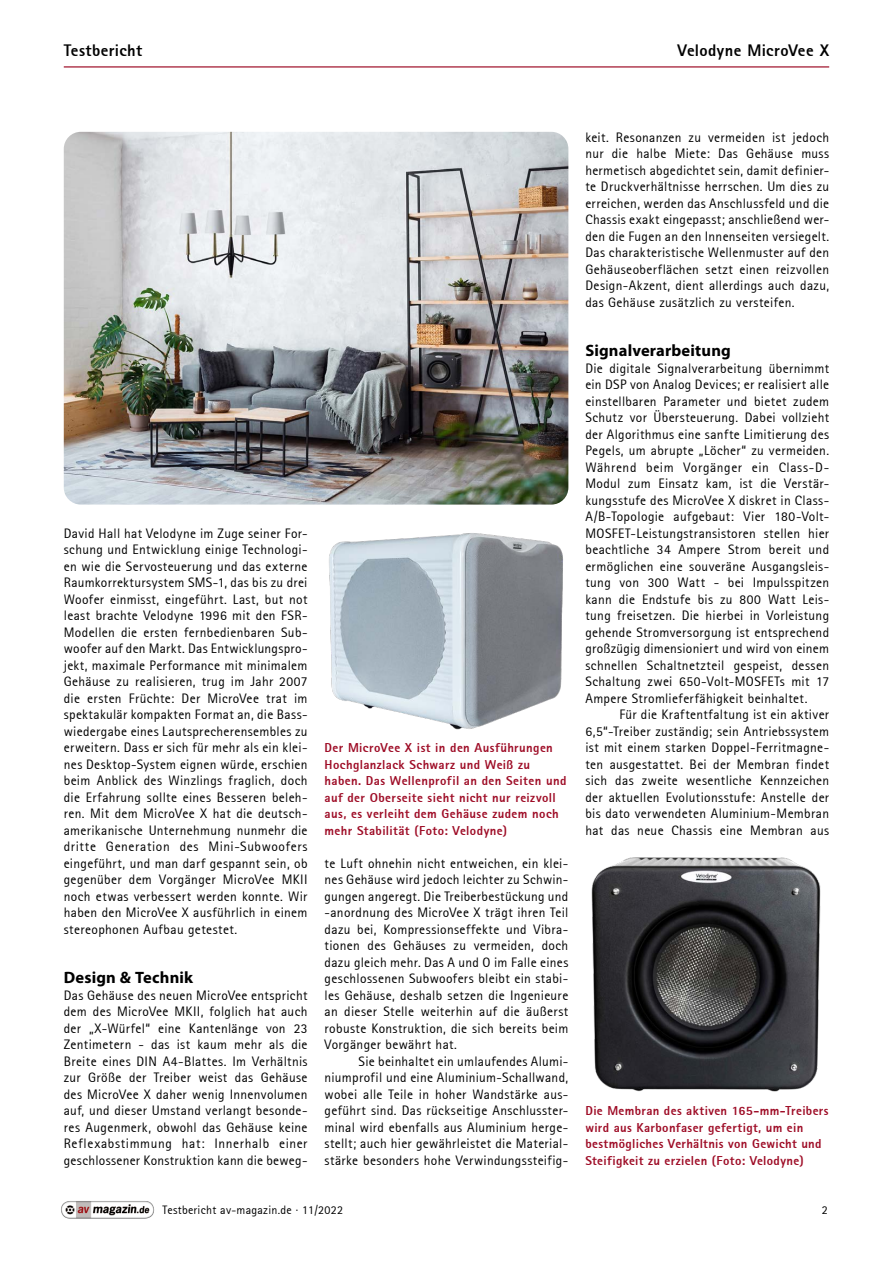
<style>
.page{position:relative;width:893px;height:1263px;background:#fff}
.page>*{position:absolute;margin:0;border:0;box-sizing:border-box;transform-origin:0 0}
.Subheads_x{font:700 16.5px "Myriad Pro";letter-spacing:.01em;color:#000}
.Sky_x{font:800 16.5px "Rotis Sans Serif";letter-spacing:.02em;color:#000}
.Brot_x{font:13.5px/16.5px "Rotis Sans Serif";letter-spacing:.025em;color:#000;text-align:justify}
.Brot_ohne_Einzug_x{font:13.5px/16.5px "Rotis Sans Serif";letter-spacing:.02em;color:#000;text-align:justify}
.BUs_x{font:800 12.75px/16.5px "Rotis Sans Serif";letter-spacing:.03em;color:#9e0c26}
._8pt_x{font:12px "Rotis Sans Serif";letter-spacing:.02em;color:#000}
</style>
<div class="page">
<img style="left:64px;top:132px;width:504px;height:373px">
<img style="left:591px;top:857px;width:230px;height:235px">
<img style="left:329px;top:533px;width:234px;height:197px">
<hr style="left:64px;top:66px;width:765px;height:2px;background:#9e0c26">
<img style="left:61px;top:1201px;width:94px;height:18px">
<p class="Sky_x" style="left:64px;top:40px;width:80px">Testbericht</p>
<p class="Sky_x" style="left:678px;top:40px;width:153px">Velodyne MicroVee X</p>
<p class="Brot_x" style="left:64px;top:525px;width:245px">David Hall hat Velodyne im Zuge seiner For&shy;schung und Entwicklung einige Technologi&shy;en wie die Servosteuerung und das externe Raumkorrektursystem SMS-1, das bis zu drei Woofer einmisst, eingeführt. Last, but not least brachte Velodyne 1996 mit den FSR-Modellen die ersten fernbedienbaren Sub&shy;woofer auf den Markt. Das Entwicklungspro&shy;jekt, maximale Performance mit minimalem Gehäuse zu realisieren, trug im Jahr 2007 die ersten Früchte: Der MicroVee trat im spektakulär kompakten Format an, die Bass&shy;wiedergabe eines Lautsprecherensembles zu erweitern. Dass er sich für mehr als ein klei&shy;nes Desktop-System eignen würde, erschien beim Anblick des Winzlings fraglich, doch die Erfahrung sollte eines Besseren beleh&shy;ren. Mit dem MicroVee X hat die deutsch&shy;amerikanische Unternehmung nunmehr die dritte Generation des Mini-Subwoofers eingeführt, und man darf gespannt sein, ob gegenüber dem Vorgänger MicroVee MKII noch etwas verbessert werden konnte. Wir haben den MicroVee X ausführlich in einem stereophonen Aufbau getestet.</p>
<p class="Subheads_x" style="left:64px;top:968px;width:131px">Design &amp; Technik</p>
<p class="Brot_ohne_Einzug_x" style="left:64px;top:987px;width:245px">Das Gehäuse des neuen MicroVee entspricht dem des MicroVee MKII, folglich hat auch der „X-Würfel“ eine Kantenlänge von 23<br>Zentimetern - das ist kaum mehr als die Breite eines DIN A4-Blattes. Im Verhältnis zur Größe der Treiber weist das Gehäuse des MicroVee X daher wenig Innenvolumen auf, und dieser Umstand verlangt besonde&shy;res Augenmerk, obwohl das Gehäuse keine Reflexabstimmung hat: Innerhalb einer geschlossener Konstruktion kann die beweg-</p>
<p class="BUs_x" style="left:325px;top:739px;width:243px">Der MicroVee X ist in den Ausführungen Hochglanzlack Schwarz und Weiß zu haben. Das Wellenprofil an den Seiten und auf der Oberseite sieht nicht nur reizvoll aus, es verleiht dem Gehäuse zudem noch mehr Stabilität (Foto: Velodyne)</p>
<p class="Brot_ohne_Einzug_x" style="left:325px;top:855px;width:245px">te Luft ohnehin nicht entweichen, ein klei&shy;nes Gehäuse wird jedoch leichter zu Schwin&shy;gungen angeregt. Die Treiberbestückung und -anordnung des MicroVee X trägt ihren Teil dazu bei, Kompressionseffekte und Vibra&shy;tionen des Gehäuses zu vermeiden, doch dazu gleich mehr. Das A und O im Falle eines geschlossenen Subwoofers bleibt ein stabi&shy;les Gehäuse, deshalb setzen die Ingenieure an dieser Stelle weiterhin auf die äußerst robuste Konstruktion, die sich bereits beim Vorgänger bewährt hat.</p>
<p class="Brot_x" style="left:325px;top:1053px;width:245px;text-indent:34px">Sie beinhaltet ein umlaufendes Alumi&shy;niumprofil und eine Aluminium-Schallwand, wobei alle Teile in hoher Wandstärke aus&shy;geführt sind. Das rückseitige Anschlusster&shy;minal wird ebenfalls aus Aluminium herge&shy;stellt; auch hier gewährleistet die Material&shy;stärke besonders hohe Verwindungssteifig-</p>
<p class="_8pt_x" style="left:162px;top:1203px;width:182px">Testbericht av-magazin.de · 11/2022</p>
<p class="Brot_x" style="left:585px;top:129px;width:245px">keit. Resonanzen zu vermeiden ist jedoch nur die halbe Miete: Das Gehäuse muss hermetisch abgedichtet sein, damit definier&shy;te Druckverhältnisse herrschen. Um dies zu erreichen, werden das Anschlussfeld und die Chassis exakt eingepasst; anschließend wer&shy;den die Fugen an den Innenseiten versiegelt.<br>Das charakteristische Wellenmuster auf den Gehäuseoberflächen setzt einen reizvollen Design-Akzent, dient allerdings auch dazu, das Gehäuse zusätzlich zu versteifen.</p>
<p class="Subheads_x" style="left:585px;top:341px;width:147px">Signalverarbeitung</p>
<p class="Brot_ohne_Einzug_x" style="left:585px;top:360px;width:245px">Die digitale Signalverarbeitung übernimmt ein DSP von Analog Devices; er realisiert alle einstellbaren Parameter und bietet zudem Schutz vor Übersteuerung. Dabei vollzieht der Algorithmus eine sanfte Limitierung des Pegels, um abrupte „Löcher“ zu vermeiden.<br>Während beim Vorgänger ein Class-D-Modul zum Einsatz kam, ist die Verstär&shy;kungsstufe des MicroVee X diskret in Class-A/B-Topologie aufgebaut: Vier 180-Volt-MOSFET-Leistungstransistoren stellen hier beachtliche 34 Ampere Strom bereit und ermöglichen eine souveräne Ausgangsleis&shy;tung von 300 Watt - bei Impulsspitzen kann die Endstufe bis zu 800 Watt Leis&shy;tung freisetzen. Die hierbei in Vorleistung gehende Stromversorgung ist entsprechend großzügig dimensioniert und wird von einem schnellen Schaltnetzteil gespeist, dessen Schaltung zwei 650-Volt-MOSFETs mit 17<br>Ampere Stromlieferfähigkeit beinhaltet.</p>
<p class="Brot_x" style="left:585px;top:706px;width:245px;text-indent:34px">Für die Kraftentfaltung ist ein aktiver 6,5“-Treiber zuständig; sein Antriebssystem ist mit einem starken Doppel-Ferritmagne&shy;ten ausgestattet. Bei der Membran findet sich das zweite wesentliche Kennzeichen der aktuellen Evolutionsstufe: Anstelle der bis dato verwendeten Aluminium-Membran hat das neue Chassis eine Membran aus</p>
<p class="BUs_x" style="left:585px;top:1102px;width:245px">Die Membran des aktiven 165-mm-Treibers wird aus Karbonfaser gefertigt, um ein bestmögliches Verhältnis von Gewicht und Steifigkeit zu erzielen (Foto: Velodyne)</p>
<p class="_8pt_x" style="left:822px;top:1203px;width:7px">2</p>
</div>
